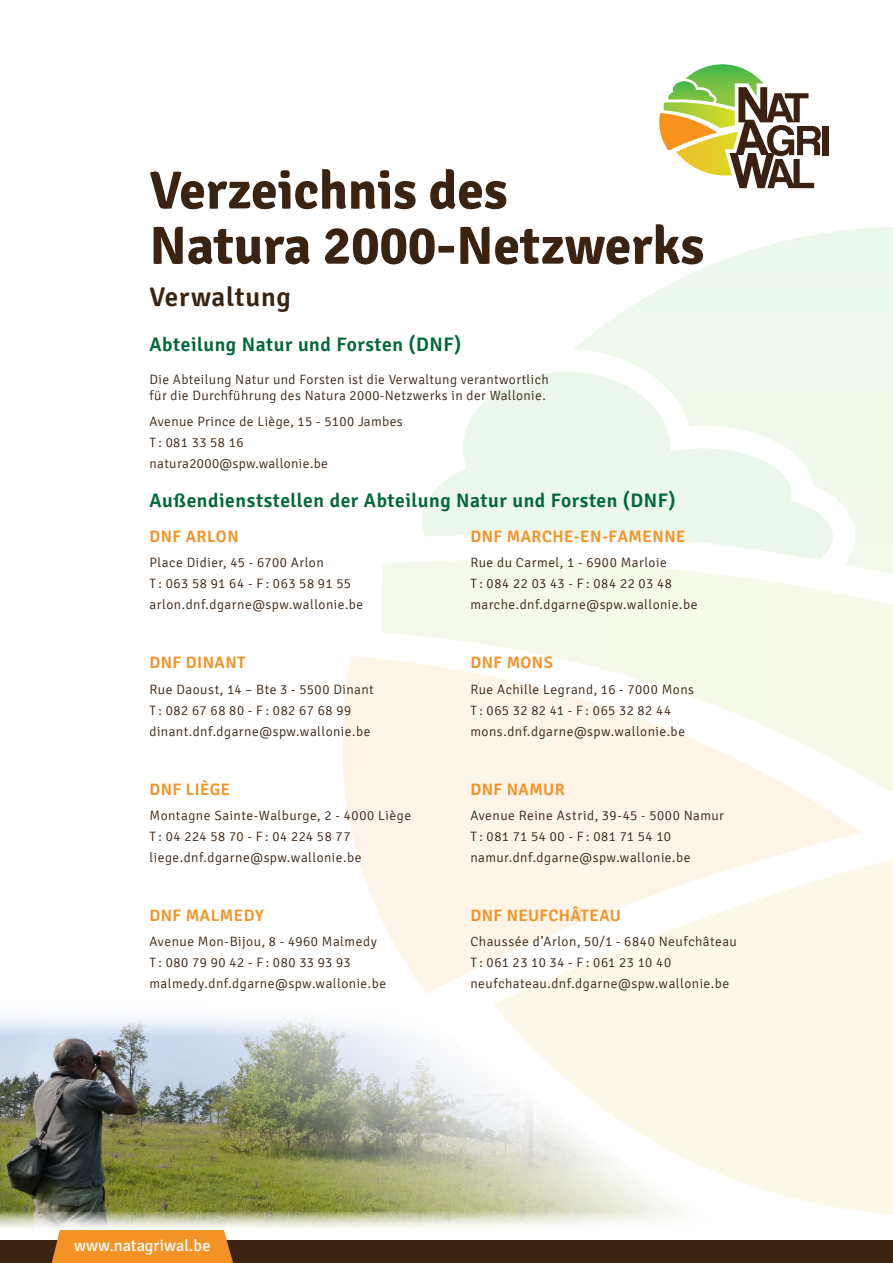
<style>
.page{position:relative;width:893px;height:1263px;background:#fff}
.page>*{position:absolute;margin:0;border:0;box-sizing:border-box;transform-origin:0 0}
.t1{font:700 53.4px/55.2px "Signika";color:#3b2311}
.t2{font:600 27px "Signika";letter-spacing:.03em;color:#3b2311}
.t3{font:600 19.5px "Signika";letter-spacing:.03em;color:#006738}
.t4{font:600 16.5px "Signika";letter-spacing:.025em;color:#f39225}
.t5{font:16.5px "Signika";color:#fff}
.t6{font:300 13.5px/16.5px "Signika";letter-spacing:.03em;color:#3b2311}
</style>
<div class="page">
<svg style="left:342px;top:656px;width:519px;height:337px;fill:#fef4e8"></svg>
<svg style="left:493px;top:853px;width:400px;height:361px"></svg>
<svg style="left:381px;top:560px;width:512px;height:231px"></svg>
<svg style="left:573px;top:227px;width:320px;height:352px"></svg>
<svg style="left:422px;top:372px;width:411px;height:188px;fill:#ebf7ed"></svg>
<div style="left:0;top:1241px;width:893px;height:22px;background:#3b2311"></div>
<div style="left:52px;top:1231px;width:181px;height:32px;background:#f39225"></div>
<svg style="left:659px;top:64px;width:170px;height:125px"></svg>
<img style="left:0;top:1002px;width:797px;height:229px">
<p class="t1" style="left:150px;top:164px;width:556px">Verzeichnis des<br>Natura 2000-Netzwerks</p>
<p class="t2" style="left:150px;top:281px;width:143px">Verwaltung</p>
<p class="t3" style="left:150px;top:333px;width:313px">Abteilung Natur und Forsten (DNF)</p>
<p class="t6" style="left:150px;top:371px;width:401px">Die Abteilung Natur und Forsten ist die Verwaltung verantwortlich für die Durchführung des Natura 2000-Netzwerks in der Wallonie.</p>
<p class="t6" style="left:150px;top:413px;width:255px">Avenue Prince de Liège, 15 - 5100 Jambes</p>
<p class="t6" style="left:150px;top:432px;width:180px;line-height:21px">T : 081 33 58 16 natura2000@spw.wallonie.be</p>
<p class="t3" style="left:150px;top:489px;width:528px">Außendienststellen der Abteilung Natur und Forsten (DNF)</p>
<p class="t4" style="left:150px;top:527px;width:91px">DNF ARLON</p>
<p class="t6" style="left:150px;top:555px;width:176px">Place Didier, 45 - 6700 Arlon</p>
<p class="t6" style="left:150px;top:576px;width:203px">T : 063 58 91 64 - F : 063 58 91 55</p>
<p class="t6" style="left:150px;top:597px;width:215px">arlon.dnf.dgarne@spw.wallonie.be</p>
<p class="t4" style="left:150px;top:653px;width:97px">DNF DINANT</p>
<p class="t6" style="left:150px;top:681px;width:226px">Rue Daoust, 14 – Bte 3 - 5500 Dinant</p>
<p class="t6" style="left:150px;top:702px;width:203px">T : 082 67 68 80 - F : 082 67 68 99</p>
<p class="t6" style="left:150px;top:723px;width:223px">dinant.dnf.dgarne@spw.wallonie.be</p>
<p class="t4" style="left:150px;top:779px;width:82px">DNF LIÈGE</p>
<p class="t6" style="left:150px;top:807px;width:263px">Montagne Sainte-Walburge, 2 - 4000 Liège</p>
<p class="t6" style="left:150px;top:828px;width:202px">T : 04 224 58 70 - F : 04 224 58 77</p>
<p class="t6" style="left:150px;top:849px;width:213px">liege.dnf.dgarne@spw.wallonie.be</p>
<p class="t4" style="left:150px;top:905px;width:116px">DNF MALMEDY</p>
<p class="t6" style="left:150px;top:934px;width:229px">Avenue Mon-Bijou, 8 - 4960 Malmedy</p>
<p class="t6" style="left:150px;top:955px;width:203px">T : 080 79 90 42 - F : 080 33 93 93</p>
<p class="t6" style="left:150px;top:976px;width:238px">malmedy.dnf.dgarne@spw.wallonie.be</p>
<p class="t4" style="left:470px;top:527px;width:217px">DNF MARCHE-EN-FAMENNE</p>
<p class="t6" style="left:470px;top:555px;width:198px">Rue du Carmel, 1 - 6900 Marloie</p>
<p class="t6" style="left:470px;top:576px;width:203px">T : 084 22 03 43 - F : 084 22 03 48</p>
<p class="t6" style="left:470px;top:597px;width:229px">marche.dnf.dgarne@spw.wallonie.be</p>
<p class="t4" style="left:470px;top:653px;width:84px">DNF MONS</p>
<p class="t6" style="left:470px;top:681px;width:225px">Rue Achille Legrand, 16 - 7000 Mons</p>
<p class="t6" style="left:470px;top:702px;width:202px">T : 065 32 82 41 - F : 065 32 82 44</p>
<p class="t6" style="left:470px;top:723px;width:216px">mons.dnf.dgarne@spw.wallonie.be</p>
<p class="t4" style="left:470px;top:779px;width:96px">DNF NAMUR</p>
<p class="t6" style="left:470px;top:807px;width:255px">Avenue Reine Astrid, 39-45 - 5000 Namur</p>
<p class="t6" style="left:470px;top:828px;width:202px">T : 081 71 54 00 - F : 081 71 54 10</p>
<p class="t6" style="left:470px;top:849px;width:222px">namur.dnf.dgarne@spw.wallonie.be</p>
<p class="t4" style="left:470px;top:905px;width:152px">DNF NEUFCHÂTEAU</p>
<p class="t6" style="left:470px;top:934px;width:268px">Chaussée d’Arlon, 50/1 - 6840 Neufchâteau</p>
<p class="t6" style="left:470px;top:955px;width:202px">T : 061 23 10 34 - F : 061 23 10 40</p>
<p class="t6" style="left:470px;top:976px;width:260px">neufchateau.dnf.dgarne@spw.wallonie.be</p>
<p class="t5" style="left:74px;top:1236px;width:138px">www.natagriwal.be</p>
</div>
